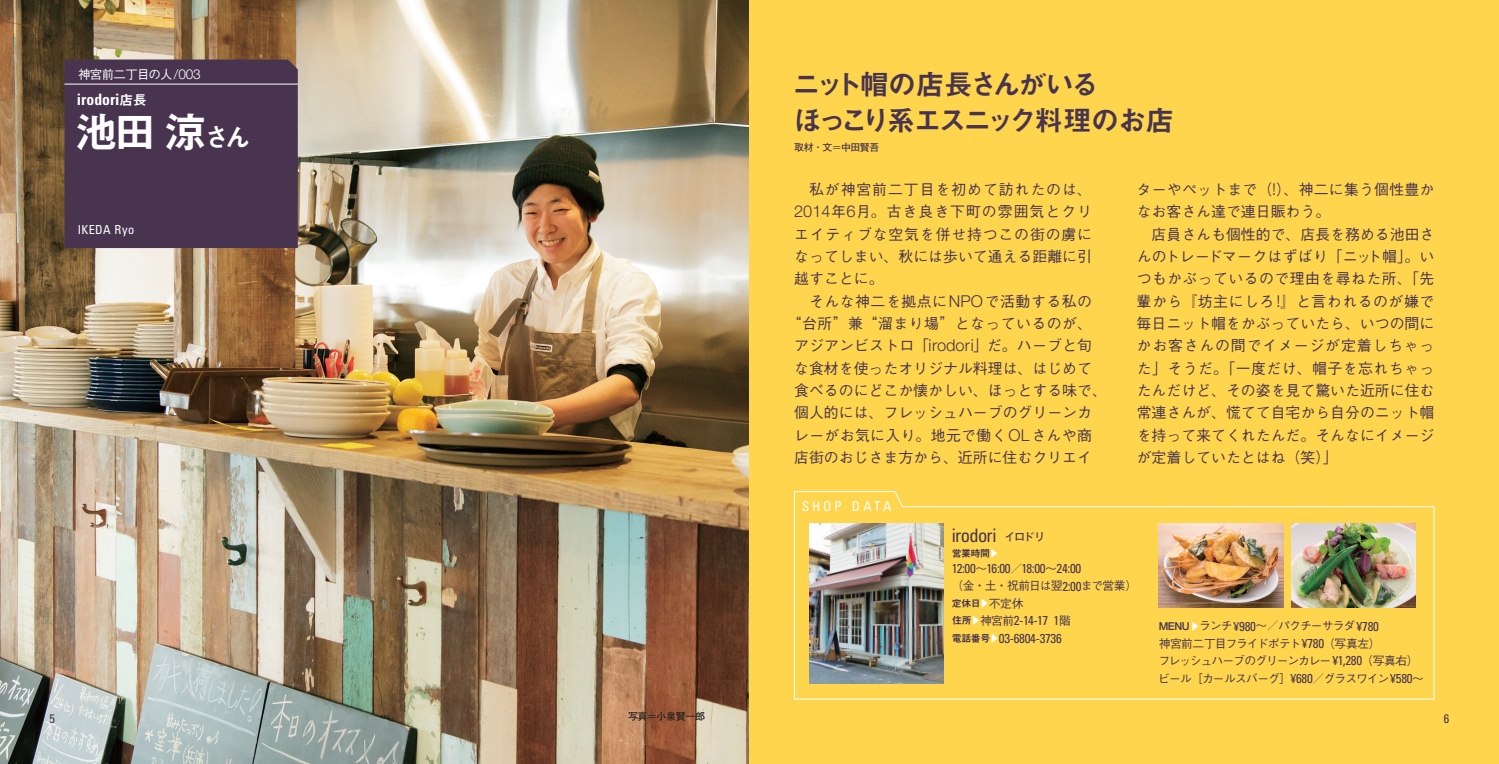
<style>
.page{position:relative;width:1499px;height:764px;background:#fff}
.page>*{position:absolute;margin:0;border:0;box-sizing:border-box;transform-origin:0 0}
.t1{font:700 39.73px "Gothic MB101 Pro De";color:#fff}
.t2{font:28.53px/36.1px "Midashi Go Pro MB31";letter-spacing:-.12em;color:#48344f}
.t3{font:condensed 18.55px "Univers";letter-spacing:-.04em;color:#48344f}
.t4{font:700 condensed 15.75px "Univers";color:#fff}
.t5{font:500 14.88px/22.4px "Gothic BBB Pro";color:#48344f;text-align:justify}
.t6{font:500 14.88px "Gothic BBB Pro";letter-spacing:.03em;color:#48344f}
.t7{font:500 14.88px "Gothic BBB Pro";letter-spacing:.02em;color:#48344f}
.t8{font:condensed 13.65px "Univers";letter-spacing:.195em;color:#fff}
.t9{font:condensed 12.95px/17.3px "Univers";letter-spacing:-.02em;color:#48344f}
.t10{font:500 12.42px "Gothic BBB Pro";letter-spacing:-.05em;color:#fff}
.t11{font:condensed 12.42px "Univers";letter-spacing:.03em;color:#fff}
.t12{font:condensed 12.42px "Univers";color:#48344f}
.t13{font:500 11.72px/17.3px "Gothic BBB Pro";letter-spacing:-.075em;color:#48344f}
.t14{font:500 11.72px "Gothic BBB Pro";letter-spacing:-.05em;color:#48344f}
.t15{font:9.97px "Midashi Go Pro MB31";letter-spacing:-.05em;color:#48344f}
.t16{font:700 9.97px "Futo Go B101 Pro";letter-spacing:-.035em;color:#48344f}
.t17{font:700 9.97px "Futo Go B101 Pro";letter-spacing:-.03em;color:#231f20}
.s1{font-family:"Helvetica Neue LT Pro";font-weight:300;font-size:13.65px}
.s2{font-family:"Midashi Go Pro MB31";font-weight:400;font-stretch:normal;font-size:13.65px}
.s3{font-family:"Midashi Go Pro MB31";font-weight:400;font-size:26.07px}
.s4{font-family:"Gothic BBB Pro";font-weight:500}
.s5{font-family:"Helvetica Neue LT Pro";font-weight:300;font-size:16.45px}
.s6{font-family:"Futo Go B101 Pro";font-weight:700;font-stretch:normal;font-size:11.2px}
.s7{color:#fff}
.s8{font-family:"Gothic BBB Pro";font-weight:500;font-stretch:normal;font-size:11.72px}
.s9{font-family:"Univers";font-weight:400;font-stretch:condensed;font-size:12.95px}
.s10{font-family:"Gothic BBB Pro";font-weight:500;font-size:11.72px}
.s11{font-family:"Midashi Go Pro MB31";font-stretch:normal;font-size:9.97px}
.s12{font-family:"Midashi Go Pro MB31";font-stretch:normal;font-size:9.97px;color:#fff}
.s13{font-family:"Helvetica Neue LT Pro";font-size:10.85px}
.s14{font-family:"Midashi Go Pro MB31";font-weight:400;font-size:9.97px;color:#fff}
</style>
<div class="page">
<img style="left:0;top:0;width:749px;height:764px">
<div style="left:749px;top:0;width:749px;height:764px;background:#fed54d"></div>
<svg style="left:794px;top:491px;width:640px;height:209px"></svg>
<img style="left:809px;top:523px;width:134px;height:161px">
<img style="left:1291px;top:523px;width:124px;height:85px">
<img style="left:1158px;top:523px;width:124px;height:85px">
<div style="left:64px;top:60px;width:234px;height:188px;background:#48344f"></div>
<hr style="left:64px;top:84px;width:234px;height:1px;background:#fff">
<p class="t10" style="left:78px;top:64px;width:124px">神宮前二丁目の人<span class="s1">/003</span></p>
<p class="t4" style="left:77px;top:90px;width:71px">irodori<span class="s2">店長</span></p>
<h1 class="t1" style="left:77px;top:99px;width:176px">池田涼<span class="s3">さん</span></h1>
<p class="t11" style="left:78px;top:222px;width:58px">IKEDA Ryo</p>
<h2 class="t2" style="left:792px;top:62px;width:383px">ニット帽の店長さんがいる<br>ほっこり系エスニック料理のお店</h2>
<p class="t16" style="left:794px;top:140px;width:87px">取材<span class="s4">・</span>文<span class="s4">＝</span>中田賢吾</p>
<p class="t5" style="left:794px;top:176px;width:299px;text-indent:15px">私が神宮前二丁目を初めて訪れたのは、<span class="s5">2014</span>年<span class="s5">6</span>月。古き良き下町の雰囲気とクリエイティブな空気を併せ持つこの街の虜になってしまい、秋には歩いて通える距離に引越すことに。</p>
<p class="t6" style="left:809px;top:289px;width:284px">そんな神二を拠点に<span class="s5">NPO</span>で活動する私の</p>
<p class="t6" style="left:786px;top:311px;width:306px">“台所”兼“溜まり場”となっているのが、</p>
<p class="t5" style="left:794px;top:333px;width:299px">アジアンビストロ「<span class="s5">irodori</span>」だ。ハーブと旬</p>
<p class="t5" style="left:794px;top:355px;width:299px">な食材を使ったオリジナル料理は、はじめて</p>
<p class="t5" style="left:794px;top:377px;width:314px">食べるのにどこか懐かしい、ほっとする味で、</p>
<p class="t5" style="left:794px;top:400px;width:299px">個人的には、フレッシュハーブのグリーンカ</p>
<p class="t7" style="left:794px;top:423px;width:299px">レーがお気に入り。地元で働く<span class="s5">OL</span>さんや商</p>
<p class="t5" style="left:794px;top:444px;width:299px">店街のおじさま方から、近所に住むクリエイ</p>
<p class="t8" style="left:801px;top:498px;width:91px">SHOP DATA</p>
<p class="t5" style="left:1136px;top:176px;width:299px">ターやペットまで（<span class="s5">!</span>）、神二に集う個性豊かなお客さん達で連日賑わう。</p>
<p class="t5" style="left:1136px;top:221px;width:299px;text-indent:15px">店員さんも個性的で、店長を務める池田さんのトレードマークはずばり「ニット帽」。いつもかぶっているので理由を尋ねた所、「先輩から『坊主にしろ<span class="s5">!</span>』と言われるのが嫌で毎日ニット帽をかぶっていたら、いつの間にかお客さんの間でイメージが定着しちゃった」そうだ。「一度だけ、帽子を忘れちゃったんだけど、その姿を見て驚いた近所に住む常連さんが、慌てて自宅から自分のニット帽を持って来てくれたんだ。そんなにイメージが定着していたとはね（笑）」</p>
<p class="t3" style="left:951px;top:523px;width:95px">irodori <span class="s6">イロドリ</span></p>
<p class="t15" style="left:951px;top:545px;width:49px">営業時間<span class="s7">▶</span></p>
<p class="t9" style="left:951px;top:560px;width:131px">12:00<span class="s8">～</span>16:00<span class="s8">／</span>18:00<span class="s8">～</span>24:00</p>
<p class="t14" style="left:951px;top:577px;width:187px">（金・土・祝前日は翌<span class="s9">2:00</span>まで営業）</p>
<p class="t15" style="left:951px;top:595px;width:73px">定休日<span class="s7">▶</span><span class="s10">不定休</span></p>
<p class="t9" style="left:951px;top:612px;width:121px"><span class="s11">住所</span><span class="s12">▶</span><span class="s8">神宮前</span>2-14-17 1<span class="s8">階</span><span class="s11">電話番号</span><span class="s12">▶</span>03-6804-3736</p>
<p class="t13" style="left:1158px;top:616px;width:267px"><span class="s13">MENU</span><span class="s14">▶</span>ランチ<span class="s9">¥980</span>～／パクチーサラダ<span class="s9">¥780<br></span>神宮前二丁目フライドポテト<span class="s9">¥780</span>（写真左）<br>フレッシュハーブのグリーンカレー <span class="s9">¥1,280</span>（写真右）ビール［カールスバーグ］<span class="s9">¥680</span>／グラスワイン <span class="s9">¥580</span>～</p>
<p class="t17" style="left:628px;top:708px;width:78px">写真<span class="s4">＝</span>小泉賢一郎</p>
<p class="t12" style="left:49px;top:710px;width:7px">5</p>
<p class="t12" style="left:1443px;top:710px;width:7px">6</p>
</div>
